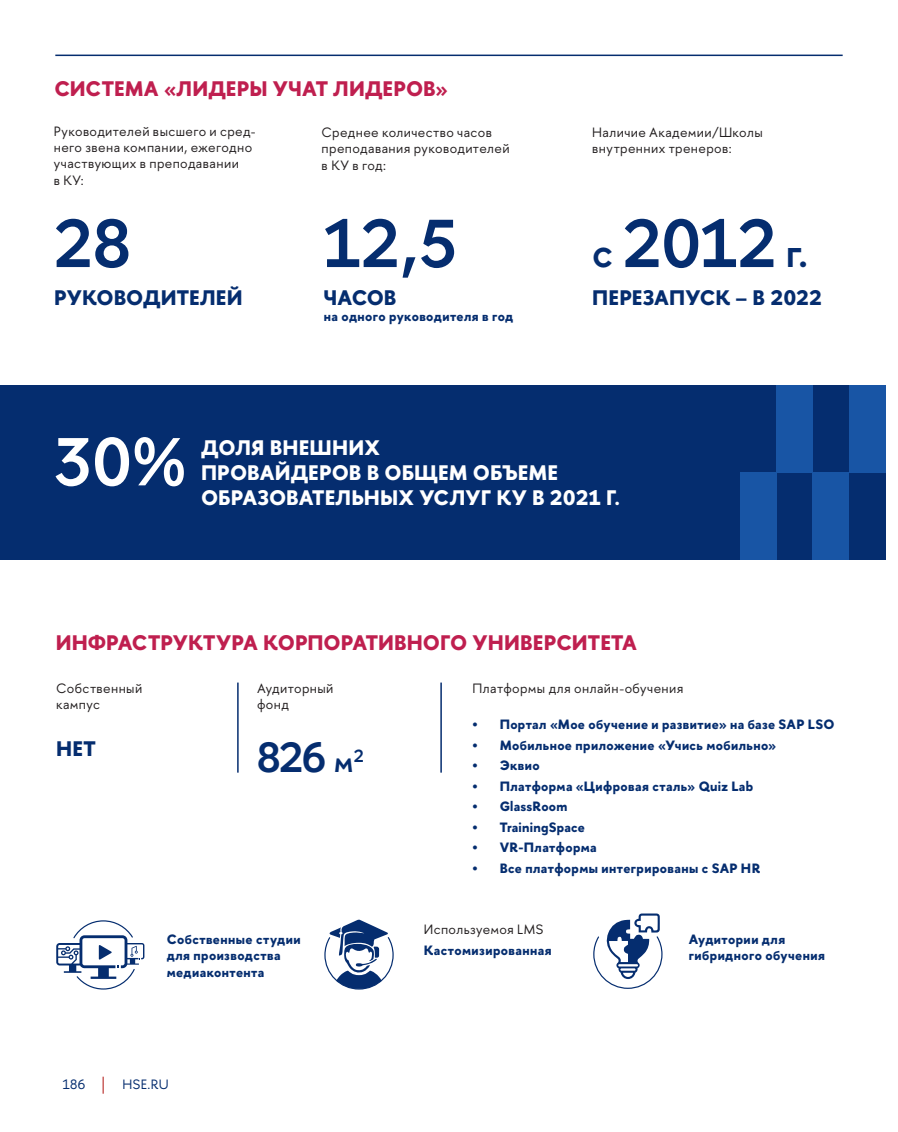
<style>
.page{position:relative;width:898px;height:1132px;background:#fff}
.page>*{position:absolute;margin:0;border:0;box-sizing:border-box;transform-origin:0 0}
.t1{font:600 67.5px "HSE Sans";color:#052d6f}
.t2{font:600 67.5px "HSE Sans";color:#fff}
.t3{font:600 42px "HSE Sans";color:#052d6f}
.t4{font:700 21px "HSE Sans";letter-spacing:.005em;color:#bf1f4f}
.t5{font:700 21px/25.2px "HSE Sans";letter-spacing:.005em;color:#fff}
.t6{font:700 21px "HSE Sans";letter-spacing:.005em;color:#052d6f}
.t7{font:700 13.5px/16.2px "HSE Sans";letter-spacing:.03em;color:#052d6f}
.t8{font:13.5px/16.2px "HSE Sans";letter-spacing:.03em;color:#231f20}
.t9{font:13.5px "HSE Sans";letter-spacing:.035em;color:#052d6f}
.s1{font-size:42px}
.s2{font-size:30px}
</style>
<div class="page">
<hr style="left:55px;top:55px;width:787px;height:1px;background:#052d6f">
<svg style="left:102px;top:1076px;width:2px;height:17px"></svg>
<div style="left:0;top:385px;width:884px;height:174px;background:#052d6f"></div>
<div style="left:740px;top:472px;width:36px;height:87px;background:#1855a5"></div>
<div style="left:812px;top:472px;width:36px;height:87px;background:#1855a5"></div>
<div style="left:776px;top:385px;width:36px;height:87px;background:#1855a5"></div>
<div style="left:848px;top:385px;width:36px;height:87px;background:#1855a5"></div>
<hr style="left:237px;top:682px;width:1px;height:90px;background:#052d6f">
<hr style="left:440px;top:682px;width:1px;height:90px;background:#052d6f">
<svg style="left:324px;top:919px;width:70px;height:70px"></svg>
<svg style="left:56px;top:920px;width:88px;height:69px"></svg>
<svg style="left:593px;top:913px;width:70px;height:76px"></svg>
<h3 class="t4" style="left:54px;top:75px;width:395px">СИСТЕМА «ЛИДЕРЫ УЧАТ ЛИДЕРОВ»</h3>
<p class="t8" style="left:54px;top:123px;width:203px">Руководителей высшего и сред&shy;него звена компании, ежегодно участвующих в преподавании<br>в КУ:</p>
<p class="t8" style="left:321px;top:124px;width:189px">Среднее количество часов преподавания руководителей в КУ в год:</p>
<p class="t8" style="left:592px;top:124px;width:172px">Наличие Академии/Школы внутренних тренеров:</p>
<h1 class="t1" style="left:54px;top:200px;width:79px">28</h1>
<h1 class="t1" style="left:324px;top:200px;width:135px">12,5</h1>
<h1 class="t1" style="left:592px;top:200px;width:217px"><span class="s1">с</span> 2012 <span class="s1">г.</span></h1>
<h3 class="t6" style="left:54px;top:283px;width:190px">РУКОВОДИТЕЛЕЙ</h3>
<h3 class="t6" style="left:324px;top:283px;width:74px">ЧАСОВ</h3>
<p class="t7" style="left:324px;top:308px;width:191px">на одного руководителя в год</p>
<h3 class="t6" style="left:592px;top:283px;width:231px">ПЕРЕЗАПУСК – В 2022</h3>
<h1 class="t2" style="left:54px;top:418px;width:134px">30%</h1>
<h3 class="t5" style="left:201px;top:435px;width:420px">ДОЛЯ ВНЕШНИХ<br>ПРОВАЙДЕРОВ В ОБЩЕМ ОБЪЕМЕ<br>ОБРАЗОВАТЕЛЬНЫХ УСЛУГ КУ В 2021 Г.</h3>
<h3 class="t4" style="left:56px;top:628px;width:582px">ИНФРАСТРУКТУРА КОРПОРАТИВНОГО УНИВЕРСИТЕТА</h3>
<p class="t8" style="left:56px;top:680px;width:88px">Собственный кампус</p>
<p class="t8" style="left:257px;top:680px;width:78px">Аудиторный фонд</p>
<h3 class="t6" style="left:56px;top:734px;width:41px">НЕТ</h3>
<h2 class="t3" style="left:256px;top:730px;width:109px">826 <span class="s2">м</span><sup>2</sup></h2>
<p class="t7" style="left:167px;top:931px;width:135px">Собственные студии для производства медиаконтента</p>
<p class="t9" style="left:63px;top:1075px;width:24px">186</p>
<p class="t9" style="left:122px;top:1075px;width:48px">HSE.RU</p>
<p class="t8" style="left:472px;top:680px;width:212px">Платформы для онлайн-обучения</p>
<p class="t7" style="left:472px;top:716px;width:363px">• Портал «Мое обучение и развитие» на базе SAP LSO</p>
<p class="t7" style="left:472px;top:736px;width:305px">• Мобильное приложение «Учись мобильно»</p>
<p class="t7" style="left:472px;top:757px;width:68px">• Эквио</p>
<p class="t7" style="left:472px;top:777px;width:282px">• Платформа «Цифровая сталь» Quiz Lab</p>
<p class="t7" style="left:472px;top:798px;width:96px">• GlassRoom</p>
<p class="t7" style="left:472px;top:818px;width:114px">• TrainingSpace</p>
<p class="t7" style="left:472px;top:839px;width:126px">• VR-Платформа</p>
<p class="t7" style="left:472px;top:859px;width:289px">• Все платформы интегрированы с SAP HR</p>
<p class="t8" style="left:424px;top:921px;width:121px">Используемоя LMS</p>
<p class="t7" style="left:424px;top:941px;width:129px">Кастомизированная</p>
<p class="t7" style="left:688px;top:931px;width:138px">Аудитории для гибридного обучения</p>
</div>
